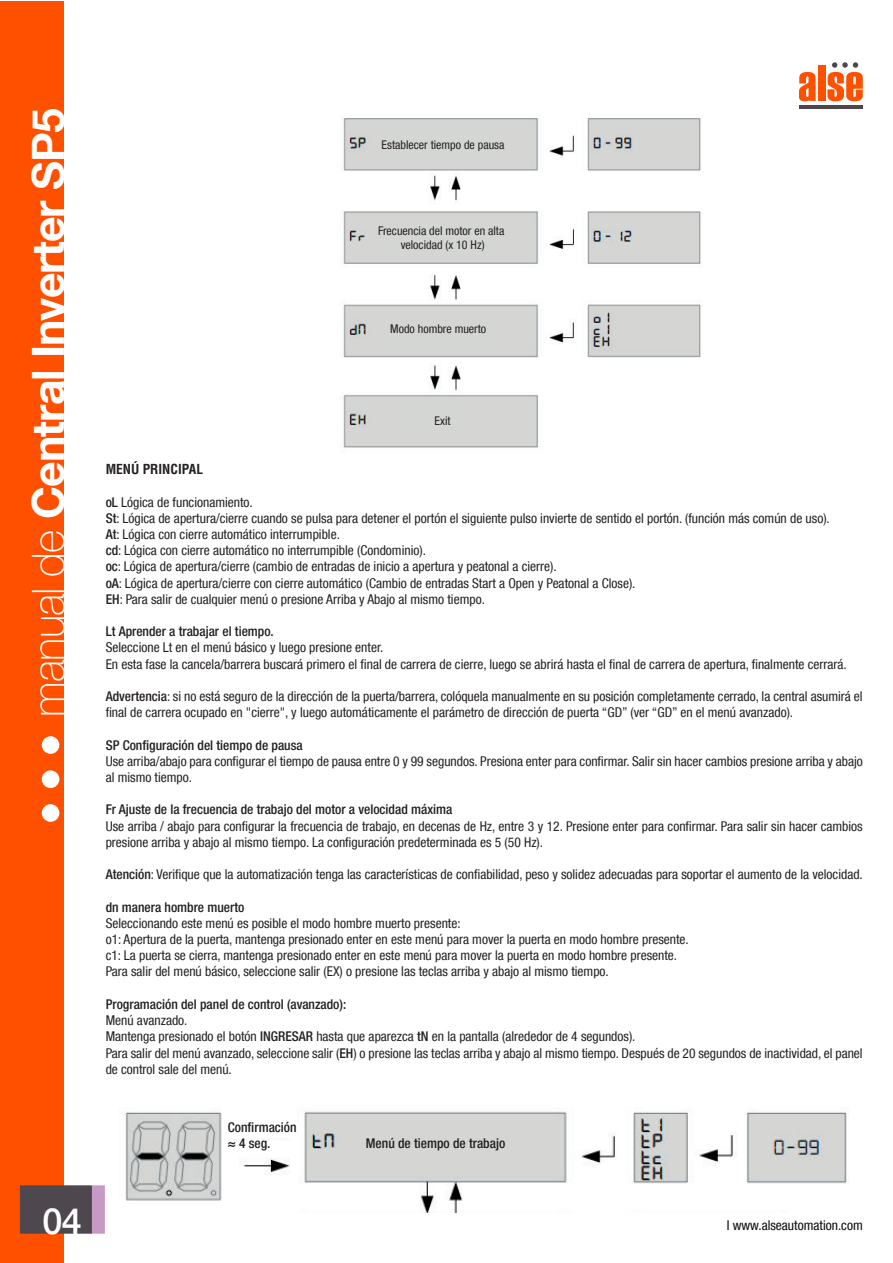
<style>
.page{position:relative;width:893px;height:1263px;background:#fff}
.page>*{position:absolute;margin:0;border:0;box-sizing:border-box;transform-origin:0 0}
.t1{font:700 44.55px "Helvetica Neue LT Com";letter-spacing:-.02em;color:#fff}
.t2{font:500 36px "Helvetica Neue LT Com";color:#fff}
.t3{font:condensed 13.5px/16.2px "Helvetica Neue LT Com";color:#231f20}
.t4{font:500 condensed 13.5px/16.2px "Helvetica Neue LT Com";color:#231f20}
.t5{font:condensed 13.5px "Helvetica Neue LT Com";color:#0c090d}
.t6{font:700 condensed 13.5px "Helvetica LT Std";color:#231f20}
.t7{font:condensed 12px/14.4px "Helvetica Neue LT Com";color:#231f20;text-align:center}
.s1{font-weight:100}
.s2{font-weight:500}
</style>
<div class="page">
<div style="left:0;top:2px;width:64px;height:1261px;background:#ff5000"></div>
<hr style="left:799px;top:105px;width:64px;height:4px;background:#4e464c">
<svg style="left:799px;top:72px;width:17px;height:29px"></svg>
<div style="left:818px;top:65px;width:7px;height:36px;background:#ff5000"></div>
<svg style="left:827px;top:62px;width:36px;height:39px"></svg>
<div style="left:92px;top:1185px;width:13px;height:49px;background:#c79ac6"></div>
<div style="left:20px;top:1185px;width:72px;height:49px;background:#4e484e"></div>
<div style="left:42px;top:804px;width:17px;height:18px;background:#fff;border-radius:50%"></div>
<div style="left:42px;top:770px;width:17px;height:18px;background:#fff;border-radius:50%"></div>
<div style="left:42px;top:736px;width:17px;height:18px;background:#fff;border-radius:50%"></div>
<img style="left:343px;top:118px;width:360px;height:330px">
<div style="left:383px;top:126px;width:118px;height:33px;background:#d4d6d4"></div>
<div style="left:382px;top:222px;width:119px;height:33px;background:#d4d6d4"></div>
<div style="left:388px;top:323px;width:107px;height:21px;background:#d4d6d4"></div>
<div style="left:394px;top:410px;width:77px;height:20px;background:#d4d6d4"></div>
<img style="left:125px;top:1110px;width:724px;height:102px">
<div style="left:391px;top:1138px;width:92px;height:19px;background:#d4d6d4"></div>
<div style="left:227px;top:1100px;width:70px;height:38px;background:#fff"></div>
<h1 class="t1" style="left:20px;top:717px;width:610px;rotate:-90deg"><span class="s1">manual de</span> Central Inverter SP5</h1>
<p class="t7" style="left:382px;top:137px;width:124px">Establecer tiempo de pausa</p>
<p class="t7" style="left:378px;top:223px;width:128px">Frecuencia del motor en alta velocidad (x 10 Hz)</p>
<p class="t7" style="left:390px;top:322px;width:97px">Modo hombre muerto</p>
<p class="t7" style="left:435px;top:414px;width:17px">Exit</p>
<p class="t6" style="left:106px;top:461px;width:99px">MENÚ PRINCIPAL</p>
<p class="t3" style="left:106px;top:494px;width:726px"><span class="s2">oL</span> Lógica de funcionamiento.<br><span class="s2">St</span>: Lógica de apertura/cierre cuando se pulsa para detener el portón el siguiente pulso invierte de sentido el portón. (función más común de uso).<br><span class="s2">At</span>: Lógica con cierre automático interrumpible.<br><span class="s2">cd</span>: Lógica con cierre automático no interrumpible (Condominio).<br><span class="s2">oc</span>: Lógica de apertura/cierre (cambio de entradas de inicio a apertura y peatonal a cierre).<br><span class="s2">oA</span>: Lógica de apertura/cierre con cierre automático (Cambio de entradas Start a Open y Peatonal a Close).<br><span class="s2">EH</span>: Para salir de cualquier menú o presione Arriba y Abajo al mismo tiempo.</p>
<p class="t4" style="left:106px;top:623px;width:170px">Lt Aprender a trabajar el tiempo.</p>
<p class="t3" style="left:106px;top:639px;width:743px">Seleccione Lt en el menú básico y luego presione enter.<br>En esta fase la cancela/barrera buscará primero el final de carrera de cierre, luego se abrirá hasta el final de carrera de apertura, finalmente cerrará.</p>
<p class="t3" style="left:106px;top:688px;width:758px"><span class="s2">Advertencia</span>: si no está seguro de la dirección de la puerta/barrera, colóquela manualmente en su posición completamente cerrado, la central asumirá el final de carrera ocupado en "cierre", y luego automáticamente el parámetro de dirección de puerta “GD” (ver “GD” en el menú avanzado).</p>
<p class="t4" style="left:106px;top:737px;width:199px">SP Configuración del tiempo de pausa</p>
<p class="t3" style="left:106px;top:753px;width:759px">Use arriba/abajo para configurar el tiempo de pausa entre 0 y 99 segundos. Presiona enter para confirmar. Salir sin hacer cambios presione arriba y abajo al mismo tiempo.</p>
<p class="t4" style="left:106px;top:801px;width:348px">Fr Ajuste de la frecuencia de trabajo del motor a velocidad máxima</p>
<p class="t3" style="left:106px;top:818px;width:759px">Use arriba / abajo para configurar la frecuencia de trabajo, en decenas de Hz, entre 3 y 12. Presione enter para confirmar. Para salir sin hacer cambios presione arriba y abajo al mismo tiempo. La configuración predeterminada es 5 (50 Hz).</p>
<p class="t3" style="left:106px;top:866px;width:759px"><span class="s2">Atención</span>: Verifique que la automatización tenga las características de confiabilidad, peso y solidez adecuadas para soportar el aumento de la velocidad.</p>
<p class="t4" style="left:106px;top:899px;width:140px">dn manera hombre muerto</p>
<p class="t3" style="left:106px;top:915px;width:585px">Seleccionando este menú es posible el modo hombre muerto presente:<br>o1: Apertura de la puerta, mantenga presionado enter en este menú para mover la puerta en modo hombre presente. c1: La puerta se cierra, mantenga presionado enter en este menú para mover la puerta en modo hombre presente.<br>Para salir del menú básico, seleccione salir (EX) o presione las teclas arriba y abajo al mismo tiempo.</p>
<p class="t4" style="left:106px;top:996px;width:242px">Programación del panel de control (avanzado):</p>
<p class="t3" style="left:106px;top:1012px;width:758px">Menú avanzado.<br>Mantenga presionado el botón <span class="s2">INGRESAR</span> hasta que aparezca <span class="s2">tN</span> en la pantalla (alrededor de 4 segundos).<br>Para salir del menú avanzado, seleccione salir (<span class="s2">EH</span>) o presione las teclas arriba y abajo al mismo tiempo. Después de 20 segundos de inactividad, el panel de control sale del menú.</p>
<p class="t4" style="left:228px;top:1119px;width:70px">Confirmación ≈ 4 seg.</p>
<p class="t4" style="left:366px;top:1135px;width:141px">Menú de tiempo de trabajo</p>
<h2 class="t2" style="left:42px;top:1200px;width:41px">04</h2>
<p class="t5" style="left:727px;top:1217px;width:138px">I www.alseautomation.com</p>
</div>
